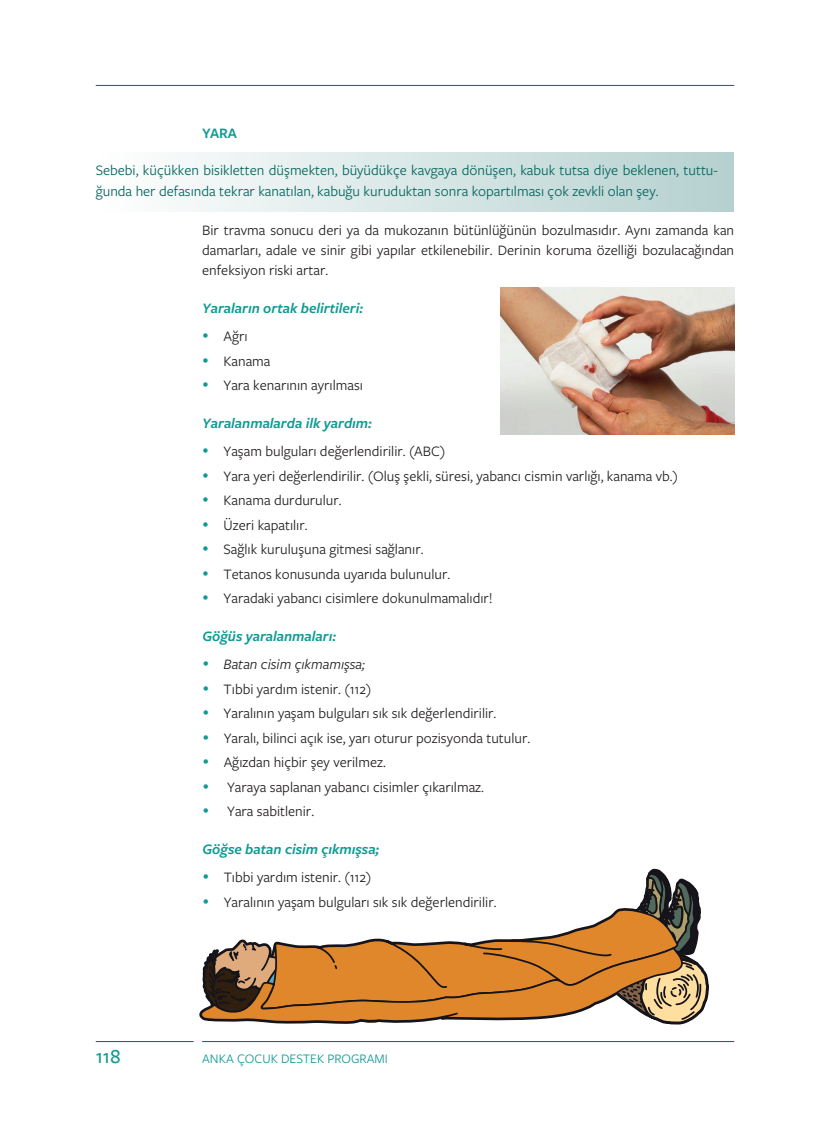
<style>
.page{position:relative;width:830px;height:1127px;background:#fff}
.page>*{position:absolute;margin:0;border:0;box-sizing:border-box;transform-origin:0 0}
.t1{font:500 21px "Freight Sans Pro";color:#0f9a93}
.t2{font:15px/20.2px "Freight Sans Pro";color:#231f20;text-align:justify}
.t3{font:15px/21px "Freight Sans Pro";color:#05645e}
.t4{font:italic 600 15px "Freight Sans Pro";color:#0f9a93}
.t5{font:italic 15px "Freight Sans Pro";color:#231f20}
.t6{font:600 15px "Freight Sans Pro";color:#0f9a93}
.t7{font:13.5px "Freight Sans Pro";color:#0f9a93}
.s1{color:#0f9a93}
</style>
<div class="page">
<hr style="left:202px;top:1041px;width:531px;height:1px;background:#05645e">
<hr style="left:96px;top:1041px;width:97px;height:1px;background:#05645e">
<hr style="left:96px;top:85px;width:637px;height:1px;background:#05645e">
<div style="left:96px;top:153px;width:637px;height:59px;background:linear-gradient(to right,#fffeff,#b5d1cf)"></div>
<svg style="left:202px;top:879px;width:509px;height:164px"></svg>
<svg style="left:199px;top:868px;width:485px;height:156px"></svg>
<img style="left:500px;top:287px;width:233px;height:147px">
<p class="t6" style="left:202px;top:123px;width:36px">YARA</p>
<p class="t3" style="left:96px;top:159px;width:623px">Sebebi, küçükken bisikletten düşmekten, büyüdükçe kavgaya dönüşen, kabuk tutsa diye beklenen, tuttu&shy;ğunda her defasında tekrar kanatılan, kabuğu kuruduktan sonra kopartılması çok zevkli olan şey.</p>
<p class="t2" style="left:202px;top:219px;width:533px">Bir travma sonucu deri ya da mukozanın bütünlüğünün bozulmasıdır. Aynı zamanda kan damarları, adale ve sinir gibi yapılar etkilenebilir. Derinin koruma özelliği bozulacağından enfeksiyon riski artar.</p>
<p class="t4" style="left:202px;top:298px;width:162px">Yaraların ortak belirtileri:</p>
<p class="t2" style="left:202px;top:326px;width:47px"><span class="s1">•</span> Ağrı</p>
<p class="t2" style="left:202px;top:350px;width:70px"><span class="s1">•</span> Kanama</p>
<p class="t2" style="left:202px;top:375px;width:162px"><span class="s1">•</span> Yara kenarının ayrılması</p>
<p class="t4" style="left:202px;top:413px;width:171px">Yaralanmalarda ilk yardım:</p>
<p class="t2" style="left:202px;top:441px;width:244px"><span class="s1">•</span> Yaşam bulguları değerlendirilir. (ABC)</p>
<p class="t2" style="left:202px;top:465px;width:477px"><span class="s1">•</span> Yara yeri değerlendirilir. (Oluş şekli, süresi, yabancı cismin varlığı, kanama vb.)</p>
<p class="t2" style="left:202px;top:490px;width:141px"><span class="s1">•</span> Kanama durdurulur.</p>
<p class="t2" style="left:202px;top:514px;width:107px"><span class="s1">•</span> Üzeri kapatılır.</p>
<p class="t2" style="left:202px;top:539px;width:223px"><span class="s1">•</span> Sağlık kuruluşuna gitmesi sağlanır.</p>
<p class="t2" style="left:202px;top:563px;width:249px"><span class="s1">•</span> Tetanos konusunda uyarıda bulunulur.</p>
<p class="t2" style="left:202px;top:588px;width:292px"><span class="s1">•</span> Yaradaki yabancı cisimlere dokunulmamalıdır!</p>
<p class="t4" style="left:202px;top:626px;width:135px">Göğüs yaralanmaları:</p>
<p class="t5" style="left:202px;top:655px;width:164px"><span class="s1">•</span> Batan cisim çıkmamışsa;</p>
<p class="t2" style="left:202px;top:678px;width:170px"><span class="s1">•</span> Tıbbi yardım istenir. (112)</p>
<p class="t2" style="left:202px;top:703px;width:295px"><span class="s1">•</span> Yaralının yaşam bulguları sık sık değerlendirilir.</p>
<p class="t2" style="left:202px;top:727px;width:329px"><span class="s1">•</span> Yaralı, bilinci açık ise, yarı oturur pozisyonda tutulur.</p>
<p class="t2" style="left:202px;top:752px;width:185px"><span class="s1">•</span> Ağızdan hiçbir şey verilmez.</p>
<p class="t2" style="left:202px;top:776px;width:283px"><span class="s1">•</span> Yaraya saplanan yabancı cisimler çıkarılmaz.</p>
<p class="t2" style="left:202px;top:801px;width:113px"><span class="s1">•</span> Yara sabitlenir.</p>
<p class="t4" style="left:202px;top:839px;width:178px">Göğse batan cisim çıkmışsa;</p>
<p class="t2" style="left:202px;top:867px;width:170px"><span class="s1">•</span> Tıbbi yardım istenir. (112)</p>
<p class="t2" style="left:202px;top:891px;width:295px"><span class="s1">•</span> Yaralının yaşam bulguları sık sık değerlendirilir.</p>
<h1 class="t1" style="left:96px;top:1042px;width:27px">118</h1>
<p class="t7" style="left:202px;top:1049px;width:187px">ANKA ÇOCUK DESTEK PROGRAMI</p>
</div>
